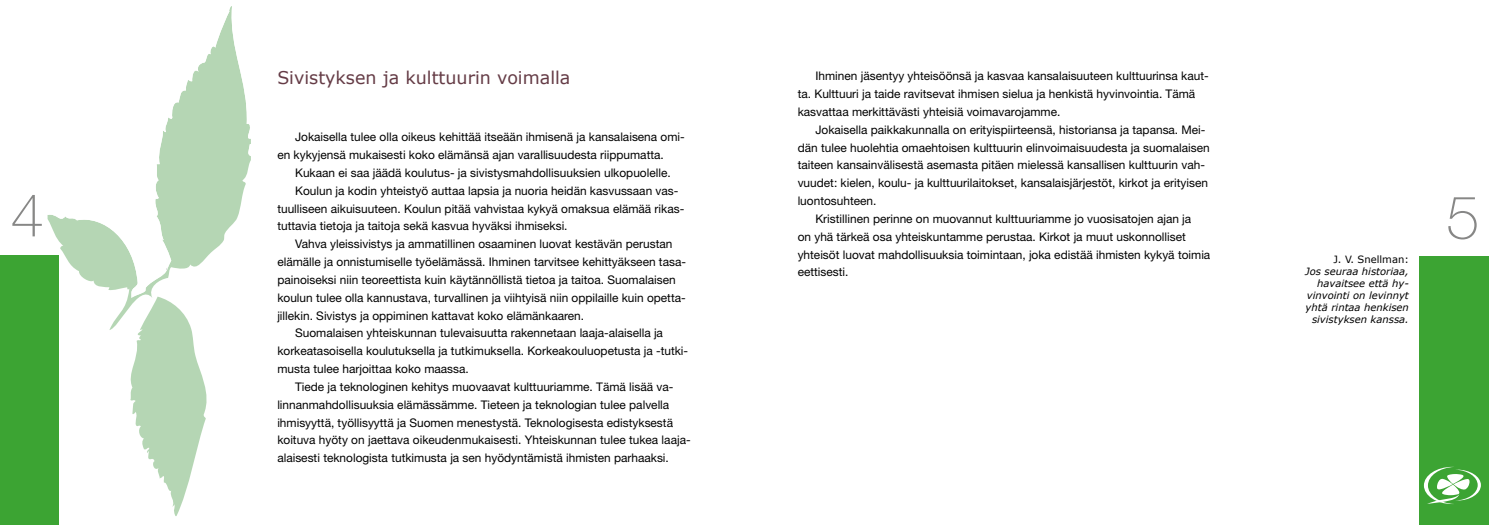
<style>
.page{position:relative;width:1489px;height:525px;background:#fff}
.page>*{position:absolute;margin:0;border:0;box-sizing:border-box;transform-origin:0 0}
.t1{font:100 60px "Helvetica Neue LT";color:#878786}
.t2{font:17.5px "Verdana";color:#653c46}
.t3{font:11.88px/17.8px "Helvetica Neue LT";color:#000}
.t4{font:italic 10px/12px "Verdana";color:#000;text-align:right}
.t5{font:10px "Verdana";color:#000}
</style>
<div class="page">
<svg style="left:58px;top:156px;width:193px;height:174px"></svg>
<svg style="left:231px;top:6px;width:20px;height:150px"></svg>
<svg style="left:48px;top:7px;width:183px;height:291px"></svg>
<svg style="left:126px;top:296px;width:86px;height:220px"></svg>
<div style="left:0;top:255px;width:58px;height:269px;background:#3ca433"></div>
<div style="left:1418px;top:256px;width:70px;height:268px;background:#3ca433"></div>
<svg style="left:1423px;top:466px;width:57px;height:37px"></svg>
<h2 class="t2" style="left:277px;top:66px;width:294px">Sivistyksen ja kulttuurin voimalla</h2>
<p class="t3" style="left:797px;top:67px;width:412px;text-indent:18px">Ihminen jäsentyy yhteisöönsä ja kasvaa kansalaisuuteen kulttuurinsa kaut&shy;ta. Kulttuuri ja taide ravitsevat ihmisen sielua ja henkistä hyvinvointia. Tämä kasvattaa merkittävästi yhteisiä voimavarojamme.</p>
<p class="t3" style="left:815px;top:120px;width:391px">Jokaisella paikkakunnalla on erityispiirteensä, historiansa ja tapansa. Mei-</p>
<p class="t3" style="left:797px;top:138px;width:413px">dän tulee huolehtia omaehtoisen kulttuurin elinvoimaisuudesta ja suomalaisen</p>
<p class="t3" style="left:797px;top:156px;width:409px">taiteen kansainvälisestä asemasta pitäen mielessä kansallisen kulttuurin vah-</p>
<p class="t3" style="left:797px;top:174px;width:412px">vuudet: kielen, koulu- ja kulttuurilaitokset, kansalaisjärjestöt, kirkot ja erityisen</p>
<p class="t3" style="left:797px;top:192px;width:80px">luontosuhteen.</p>
<p class="t3" style="left:815px;top:209px;width:377px">Kristillinen perinne on muovannut kulttuuriamme jo vuosisatojen ajan ja</p>
<p class="t3" style="left:797px;top:227px;width:390px">on yhä tärkeä osa yhteiskuntamme perustaa. Kirkot ja muut uskonnolliset</p>
<p class="t3" style="left:797px;top:245px;width:414px">yhteisöt luovat mahdollisuuksia toimintaan, joka edistää ihmisten kykyä toimia</p>
<p class="t3" style="left:797px;top:263px;width:52px">eettisesti.</p>
<p class="t3" style="left:277px;top:128px;width:409px;text-indent:18px">Jokaisella tulee olla oikeus kehittää itseään ihmisenä ja kansalaisena omi&shy;en kykyjensä mukaisesti koko elämänsä ajan varallisuudesta riippumatta.</p>
<p class="t3" style="left:295px;top:163px;width:377px">Kukaan ei saa jäädä koulutus- ja sivistysmahdollisuuksien ulkopuolelle.</p>
<p class="t3" style="left:295px;top:181px;width:385px">Koulun ja kodin yhteistyö auttaa lapsia ja nuoria heidän kasvussaan vas-</p>
<p class="t3" style="left:277px;top:199px;width:408px">tuulliseen aikuisuuteen. Koulun pitää vahvistaa kykyä omaksua elämää rikas-</p>
<p class="t3" style="left:277px;top:217px;width:292px">tuttavia tietoja ja taitoja sekä kasvua hyväksi ihmiseksi.</p>
<p class="t3" style="left:295px;top:235px;width:379px">Vahva yleissivistys ja ammatillinen osaaminen luovat kestävän perustan</p>
<p class="t3" style="left:277px;top:252px;width:410px">elämälle ja onnistumiselle työelämässä. Ihminen tarvitsee kehittyäkseen tasa-</p>
<p class="t3" style="left:277px;top:270px;width:400px">painoiseksi niin teoreettista kuin käytännöllistä tietoa ja taitoa. Suomalaisen</p>
<p class="t3" style="left:277px;top:288px;width:410px">koulun tulee olla kannustava, turvallinen ja viihtyisä niin oppilaille kuin opetta-</p>
<p class="t3" style="left:277px;top:306px;width:308px">jillekin. Sivistys ja oppiminen kattavat koko elämänkaaren.</p>
<p class="t3" style="left:295px;top:324px;width:369px">Suomalaisen yhteiskunnan tulevaisuutta rakennetaan laaja-alaisella ja</p>
<p class="t3" style="left:277px;top:342px;width:412px">korkeatasoisella koulutuksella ja tutkimuksella. Korkeakouluopetusta ja -tutki-</p>
<p class="t3" style="left:277px;top:359px;width:193px">musta tulee harjoittaa koko maassa.</p>
<p class="t3" style="left:295px;top:377px;width:380px">Tiede ja teknologinen kehitys muovaavat kulttuuriamme. Tämä lisää va-</p>
<p class="t3" style="left:277px;top:395px;width:393px">linnanmahdollisuuksia elämässämme. Tieteen ja teknologian tulee palvella</p>
<p class="t3" style="left:277px;top:413px;width:397px">ihmisyyttä, työllisyyttä ja Suomen menestystä. Teknologisesta edistyksestä</p>
<p class="t3" style="left:277px;top:431px;width:415px">koituva hyöty on jaettava oikeudenmukaisesti. Yhteiskunnan tulee tukea laaja-</p>
<p class="t3" style="left:277px;top:448px;width:393px">alaisesti teknologista tutkimusta ja sen hyödyntämistä ihmisten parhaaksi.</p>
<h1 class="t1" style="left:11px;top:181px;width:35px">4</h1>
<h1 class="t1" style="left:1445px;top:183px;width:35px">5</h1>
<p class="t5" style="left:1333px;top:252px;width:77px">J. V. Snellman:</p>
<p class="t4" style="left:1305px;top:265px;width:105px">Jos seuraa historiaa, havaitsee että hy&shy;vinvointi on levinnyt yhtä rintaa henkisen sivistyksen kanssa.</p>
</div>
